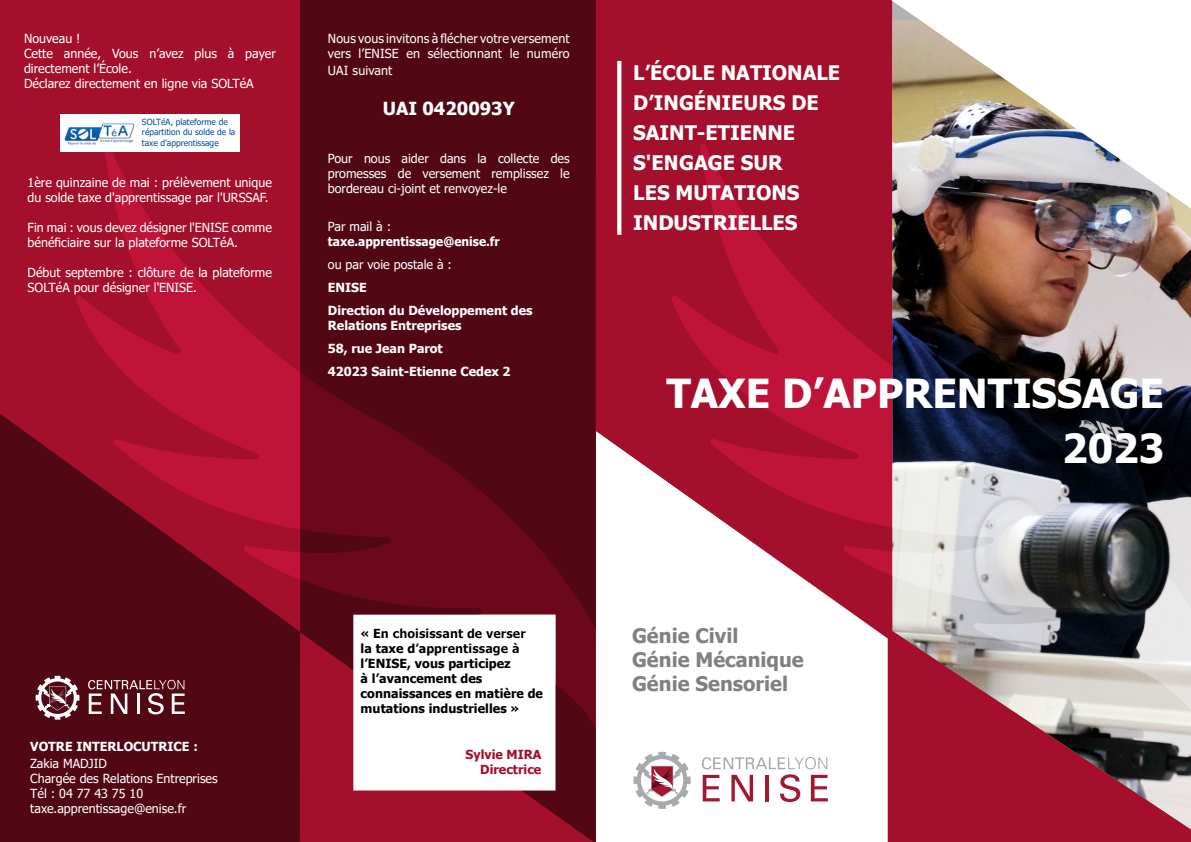
<style>
.page{position:relative;width:1191px;height:842px;background:#fff}
.page>*{position:absolute;margin:0;border:0;box-sizing:border-box;transform-origin:0 0}
.t1{font:700 40px/55px "Tahoma";color:#fff;text-align:right}
.t2{font:700 20px/30px "Tahoma";color:#fff}
.t3{font:700 20px/24px "Tahoma";color:#818080}
.t4{font:700 18px "Tahoma";color:#fff}
.t5{font:12.5px/15px "Tahoma";color:#fff}
.t6{font:700 12.5px/15px "Tahoma";letter-spacing:.005em;color:#000}
.t7{font:700 12.5px/23px "Tahoma";color:#fff}
.t8{font:700 12.5px "Tahoma";color:#fff;scale:.96 1}
.t9{font:700 12.5px/15px "Tahoma";color:#a40f2b;text-align:right}
.t10{font:8.5px/10.2px "Tahoma";color:#004f9f}
</style>
<div class="page">
<div style="left:595px;top:0;width:596px;height:842px;background:#a40f2b"></div>
<img style="left:1048px;top:734px;width:143px;height:95px">
<div style="left:596px;top:440px;width:291px;height:402px;background:#fff"></div>
<img style="left:671px;top:144px;width:520px;height:590px">
<img style="left:891px;top:0;width:300px;height:208px">
<svg style="left:617px;top:61px;width:4px;height:174px"></svg>
<svg style="left:702px;top:757px;width:126px;height:45px;background:#e6ccd1"></svg>
<svg style="left:633px;top:751px;width:58px;height:58px;background:#d4c4c7"></svg>
<div style="left:0;top:0;width:595px;height:842px;background:#a40f2b"></div>
<svg style="left:300px;top:0;width:296px;height:842px;fill:#520715"></svg>
<div style="left:0;top:414px;width:300px;height:428px;background:#520715"></div>
<svg style="left:35px;top:676px;width:41px;height:44px;background:#94656e"></svg>
<div style="left:353px;top:615px;width:202px;height:175px;background:#fff"></div>
<svg style="left:76px;top:143px;width:533px;height:591px"></svg>
<div style="left:60px;top:114px;width:179px;height:37px;background:#fff"></div>
<img style="left:64px;top:123px;width:71px;height:22px">
<p class="t5" style="left:24px;top:31px;width:253px">Nouveau !<br>Cette année, Vous n’avez plus à payer directement l’École.<br>Déclarez directement en ligne via SOLTéA</p>
<p class="t10" style="left:142px;top:118px;width:95px">SOLTéA, plateforme de répartition du solde de la taxe d’apprentissage</p>
<p class="t5" style="left:28px;top:175px;width:246px">1ère quinzaine de mai : prélèvement unique du solde taxe d'apprentissage par l'URSSAF.</p>
<p class="t5" style="left:28px;top:220px;width:246px">Fin mai : vous devez désigner l'ENISE comme bénéficiaire sur la plateforme SOLTéA.</p>
<p class="t5" style="left:28px;top:265px;width:246px">Début septembre : clôture de la plateforme<br>SOLTéA pour désigner l'ENISE.</p>
<p class="t5" style="left:328px;top:31px;width:243px">Nous vous invitons à flécher votre versement vers l’ENISE en sélectionnant le numéro</p>
<p class="t5" style="left:328px;top:63px;width:66px">UAI suivant</p>
<h3 class="t4" style="left:383px;top:96px;width:133px">UAI 0420093Y</h3>
<p class="t5" style="left:328px;top:152px;width:243px;text-align:justify">Pour nous aider dans la collecte des promesses de versement remplissez le bordereau ci-joint et renvoyez-le</p>
<p class="t5" style="left:328px;top:220px;width:65px">Par mail à :</p>
<p class="t8" style="left:328px;top:233px;width:180px">taxe.apprentissage@enise.fr</p>
<p class="t5" style="left:328px;top:258px;width:126px">ou par voie postale à :</p>
<p class="t7" style="left:328px;top:277px;width:206px">ENISE<br>Direction du Développement des</p>
<p class="t7" style="left:328px;top:315px;width:184px">Relations Entreprises<br>58, rue Jean Parot<br>42023 Saint-Etienne Cedex 2</p>
<h2 class="t2" style="left:633px;top:59px;width:208px">L’ÉCOLE NATIONALE<br>D’INGÉNIEURS DE<br>SAINT-ETIENNE<br>S'ENGAGE SUR<br>LES MUTATIONS<br>INDUSTRIELLES</h2>
<h1 class="t1" style="left:666px;top:368px;width:499px">TAXE D’APPRENTISSAGE<br>2023</h1>
<p class="t7" style="left:30px;top:735px;width:169px">VOTRE INTERLOCUTRICE :</p>
<p class="t5" style="left:30px;top:756px;width:189px">Zakia MADJID<br>Chargée des Relations Entreprises<br>Tél : 04 77 43 75 10 taxe.apprentissage@enise.fr</p>
<p class="t6" style="left:361px;top:626px;width:184px">« En choisissant de verser<br>la taxe d’apprentissage à l’ENISE, vous participez<br>à l’avancement des connaissances en matière de mutations industrielles »</p>
<p class="t9" style="left:465px;top:747px;width:77px">Sylvie MIRA<br>Directrice</p>
<h2 class="t3" style="left:632px;top:624px;width:173px">Génie Civil<br>Génie Mécanique<br>Génie Sensoriel</h2>
</div>
